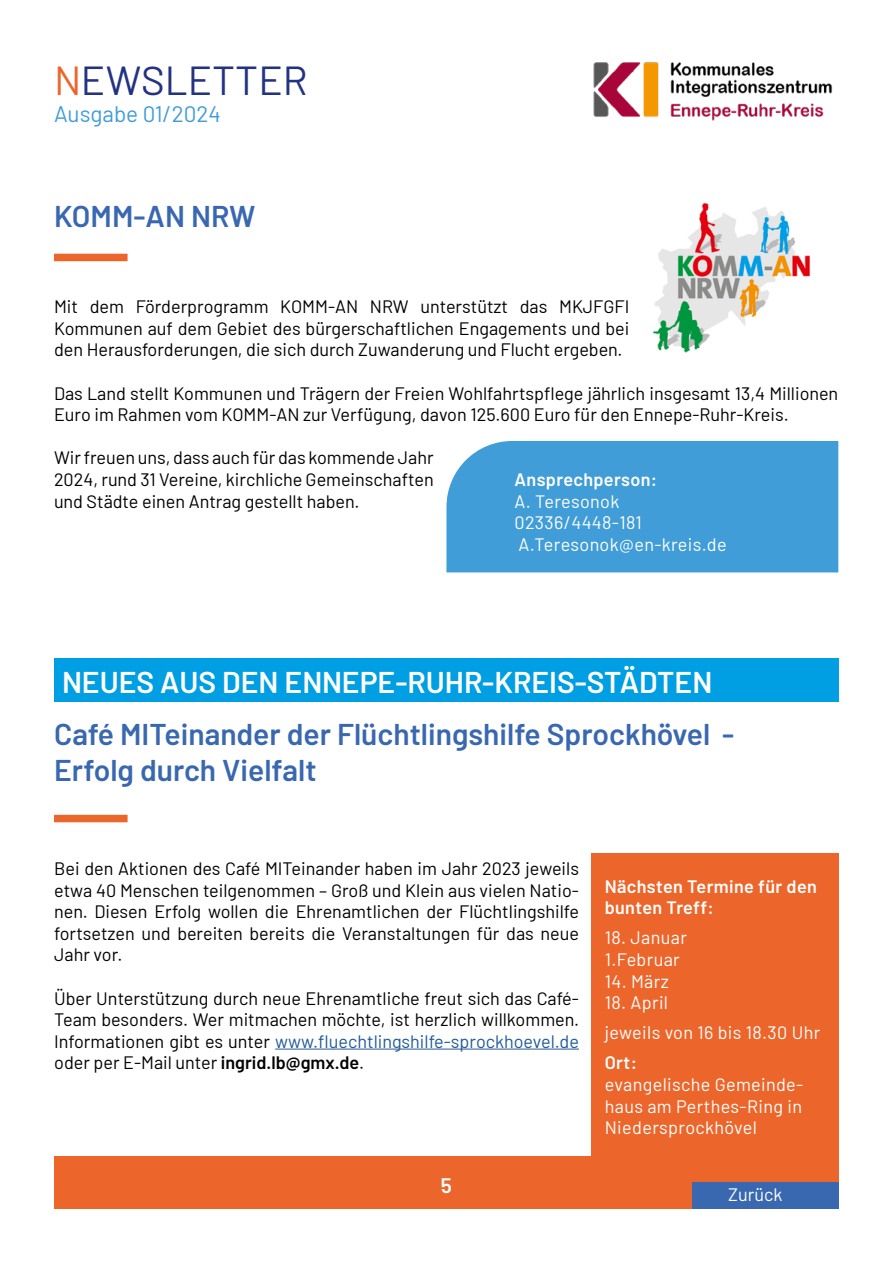
<style>
.page{position:relative;width:893px;height:1263px;background:#fff}
.page>*{position:absolute;margin:0;border:0;box-sizing:border-box;transform-origin:0 0}
.t1{font:40.5px "Barlow";color:#243282}
.t2{font:600 30px/36px "Barlow";color:#3968b1}
.t3{font:600 30px "Barlow";color:#fff}
.t4{font:22.5px "Barlow";color:#419dd7}
.t5{font:600 21px "Barlow";color:#fff}
.t6{font:18px/21.6px "Barlow";color:#000;text-align:justify}
.t7{font:18px/21.6px "Barlow";letter-spacing:.02em;color:#fff}
.t8{font:600 18px/21.6px "Barlow";letter-spacing:.02em;color:#fff}
.s1{color:#ec662c}
.s2{color:#22599b}
.s3{font-weight:600}
</style>
<div class="page">
<div style="left:54px;top:659px;width:785px;height:43px;background:#009ee3"></div>
<hr style="left:275px;top:1049px;width:304px;height:1px;background:#22599b">
<div style="left:54px;top:815px;width:74px;height:7px;background:#ec662c"></div>
<img style="left:653px;top:202px;width:157px;height:151px">
<div style="left:446px;top:441px;width:392px;height:131px;background:#419dd7"></div>
<div style="left:592px;top:853px;width:247px;height:307px;background:#ec662c"></div>
<img style="left:593px;top:62px;width:240px;height:59px">
<div style="left:54px;top:1157px;width:785px;height:52px;background:#ec662c"></div>
<div style="left:54px;top:254px;width:74px;height:7px;background:#ec662c"></div>
<div style="left:692px;top:1183px;width:147px;height:26px;background:#3968b1"></div>
<h1 class="t1" style="left:54px;top:51px;width:255px"><span class="s1">N</span>EWSLETTER</h1>
<p class="t4" style="left:54px;top:97px;width:168px">Ausgabe 01/2024</p>
<h2 class="t2" style="left:54px;top:196px;width:203px">KOMM-AN NRW</h2>
<p class="t6" style="left:54px;top:295px;width:577px">Mit dem Förderprogramm KOMM-AN NRW unterstützt das MKJFGFI Kommunen auf dem Gebiet des bürgerschaftlichen Engagements und bei den Herausforderungen, die sich durch Zuwanderung und Flucht ergeben.</p>
<p class="t6" style="left:54px;top:381px;width:786px">Das Land stellt Kommunen und Trägern der Freien Wohlfahrtspflege jährlich insgesamt 13,4 Millionen<br>Euro im Rahmen vom KOMM-AN zur Verfügung, davon 125.600 Euro für den Ennepe-Ruhr-Kreis.</p>
<p class="t6" style="left:54px;top:446px;width:381px">Wir freuen uns, dass auch für das kommende Jahr 2024, rund 31 Vereine, kirchliche Gemeinschaften und Städte einen Antrag gestellt haben.</p>
<p class="t8" style="left:514px;top:467px;width:144px">Ansprechperson:</p>
<p class="t7" style="left:514px;top:489px;width:214px">A. Teresonok<br>02336/4448-181<br>A.Teresonok@en-kreis.de</p>
<h2 class="t3" style="left:62px;top:660px;width:652px">NEUES AUS DEN ENNEPE-RUHR-KREIS-STÄDTEN</h2>
<h2 class="t2" style="left:54px;top:714px;width:682px">Café MITeinander der Flüchtlingshilfe Sprockhövel -<br>Erfolg durch Vielfalt</h2>
<p class="t6" style="left:54px;top:856px;width:526px">Bei den Aktionen des Café MITeinander haben im Jahr 2023 jeweils etwa 40 Menschen teilgenommen – Groß und Klein aus vielen Natio&shy;nen. Diesen Erfolg wollen die Ehrenamtlichen der Flüchtlingshilfe fortsetzen und bereiten bereits die Veranstaltungen für das neue Jahr vor.</p>
<p class="t6" style="left:54px;top:986px;width:526px">Über Unterstützung durch neue Ehrenamtliche freut sich das Café-Team besonders. Wer mitmachen möchte, ist herzlich willkommen.<br>Informationen gibt es unter <span class="s2">www.fluechtlingshilfe-sprockhoevel.de </span>oder per E-Mail unter <span class="s3">ingrid.lb@gmx.de</span>.</p>
<p class="t5" style="left:441px;top:1170px;width:13px">5</p>
<p class="t8" style="left:605px;top:874px;width:214px">Nächsten Termine für den bunten Treff:</p>
<p class="t7" style="left:605px;top:926px;width:84px">18. Januar<br>1.Februar</p>
<p class="t7" style="left:605px;top:969px;width:66px">14. März</p>
<p class="t7" style="left:605px;top:986px;width:217px;line-height:30.2px">18. April<br>jeweils von 16 bis 18.30 Uhr</p>
<p class="t8" style="left:605px;top:1051px;width:34px">Ort:</p>
<p class="t7" style="left:605px;top:1072px;width:200px;text-align:justify">evangelische Gemeinde&shy;haus am Perthes-Ring in Niedersprockhövel</p>
<p class="t7" style="left:728px;top:1182px;width:56px">Zurück</p>
</div>
